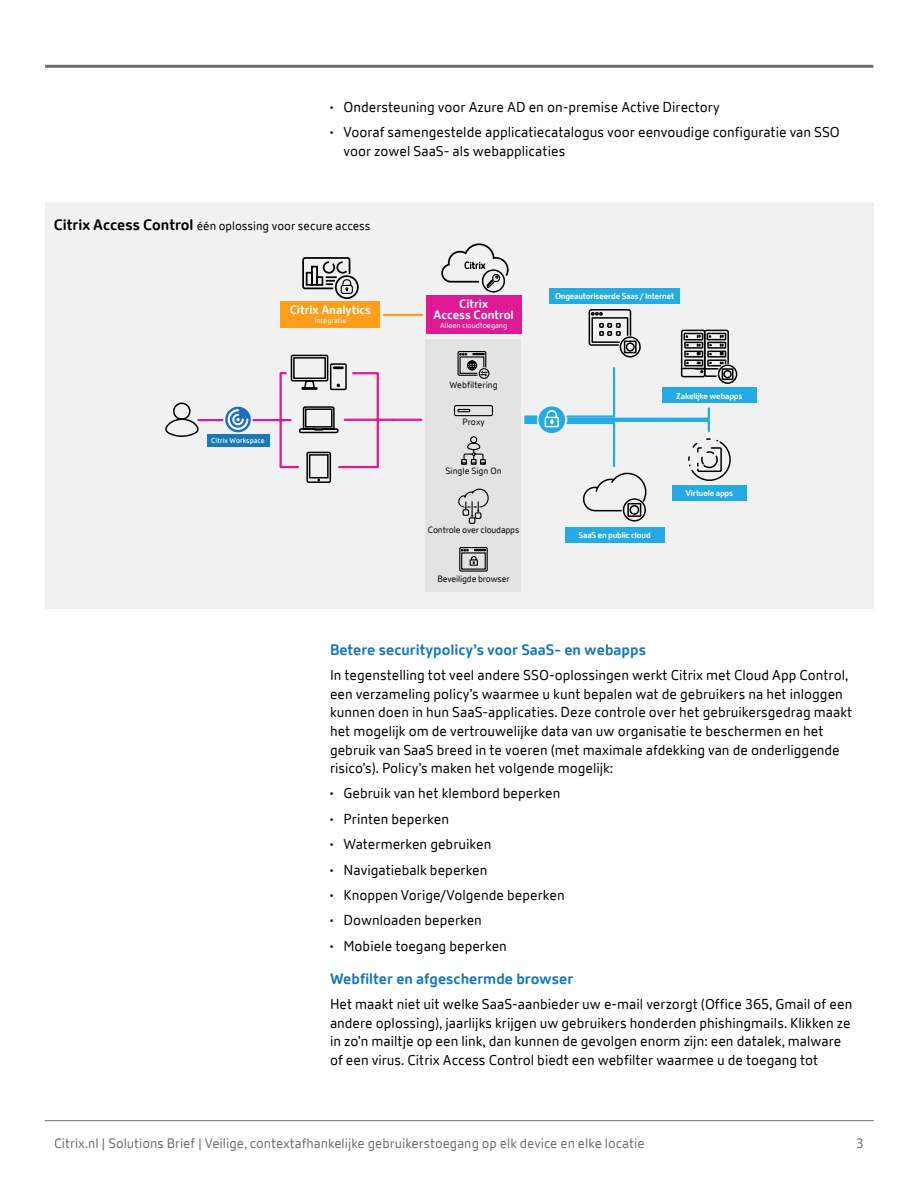
<style>
.page{position:relative;width:918px;height:1188px;background:#fff}
.page>*{position:absolute;margin:0;border:0;box-sizing:border-box;transform-origin:0 0}
.t1{font:700 15px "Citrix New Sans";color:#1778ba}
.t2{font:14.1px/18.6px "Citrix New Sans";color:#000}
.t3{font:13.5px "Citrix New Sans";color:#6d6e71}
.t4{font:12px "Citrix New Sans";color:#000}
.t5{font:700 12px/10.5px "Citrix New Sans";color:#fff;text-align:center}
.t6{font:9px "Citrix New Sans";letter-spacing:-.02em;color:#000}
.t7{font:9px "Citrix New Sans";color:#000}
.t8{font:700 8.25px "Citrix New Sans";letter-spacing:-.02em;color:#fff}
.t9{font:7.5px "Citrix New Sans";color:#fff}
.t10{font:600 7.2px "Citrix New Sans";color:#fff}
.s1{font-weight:700;font-size:15px}
</style>
<div class="page">
<hr style="left:45px;top:65px;width:828px;height:3px;background:#6d6e71">
<hr style="left:45px;top:1120px;width:829px;height:1px;background:#6d6e71">
<div style="left:45px;top:202px;width:828px;height:407px;background:#f1f1f2"></div>
<div style="left:426px;top:339px;width:95px;height:253px;background:#e3e3e3"></div>
<div style="left:662px;top:388px;width:95px;height:15px;background:#24abe3"></div>
<div style="left:565px;top:528px;width:99px;height:15px;background:#24abe3"></div>
<div style="left:549px;top:288px;width:131px;height:15px;background:#24abe3"></div>
<svg style="left:165px;top:329px;width:573px;height:109px"></svg>
<div style="left:672px;top:485px;width:75px;height:15px;background:#24abe3"></div>
<svg style="left:457px;top:350px;width:30px;height:26px"></svg>
<div style="left:479px;top:368px;width:10px;height:11px;border:1px solid #000;border-radius:50%"></div>
<svg style="left:460px;top:436px;width:27px;height:29px"></svg>
<svg style="left:458px;top:488px;width:31px;height:36px"></svg>
<svg style="left:453px;top:404px;width:41px;height:13px"></svg>
<div style="left:426px;top:295px;width:95px;height:39px;background:#de1a94"></div>
<div style="left:482px;top:269px;width:23px;height:24px;border:2px solid #000;border-radius:50%"></div>
<svg style="left:441px;top:243px;width:68px;height:46px"></svg>
<div style="left:281px;top:301px;width:99px;height:27px;background:#ff9e1c"></div>
<svg style="left:459px;top:547px;width:29px;height:25px"></svg>
<svg style="left:523px;top:309px;width:209px;height:213px"></svg>
<svg style="left:196px;top:354px;width:228px;height:129px"></svg>
<div style="left:207px;top:434px;width:62px;height:13px;background:#1778ba"></div>
<hr style="left:384px;top:314px;width:38px;height:2px;background:#ff9e1c">
<svg style="left:302px;top:257px;width:52px;height:38px"></svg>
<div style="left:335px;top:275px;width:24px;height:24px;border:2px solid #000;border-radius:50%"></div>
<p class="t2" style="left:330px;top:98px;width:391px">• Ondersteuning voor Azure AD en on-premise Active Directory</p>
<p class="t2" style="left:343px;top:123px;width:498px;text-indent:-13px">• Vooraf samengestelde applicatiecatalogus voor eenvoudige configuratie van SSO voor zowel SaaS- als webapplicaties</p>
<p class="t4" style="left:54px;top:219px;width:318px"><span class="s1">Citrix Access Control</span> één oplossing voor secure access</p>
<p class="t5" style="left:290px;top:305px;width:83px">Citrix Analytics</p>
<p class="t9" style="left:315px;top:316px;width:33px">Integratie</p>
<p class="t10" style="left:211px;top:436px;width:55px">Citrix Workspace</p>
<p class="t5" style="left:434px;top:299px;width:82px">Citrix<br>Access Control</p>
<p class="t9" style="left:440px;top:321px;width:68px">Alleen cloudtoegang</p>
<p class="t7" style="left:449px;top:379px;width:50px">Webfiltering</p>
<p class="t6" style="left:462px;top:417px;width:24px">Proxy</p>
<p class="t7" style="left:445px;top:466px;width:58px">Single Sign On</p>
<p class="t6" style="left:428px;top:524px;width:93px">Controle over cloudapps</p>
<p class="t6" style="left:438px;top:574px;width:74px">Beveiligde browser</p>
<p class="t8" style="left:555px;top:291px;width:121px">Ongeautoriseerde Saas / Internet</p>
<p class="t8" style="left:676px;top:391px;width:68px">Zakelijke webapps</p>
<p class="t8" style="left:579px;top:530px;width:74px">SaaS en public cloud</p>
<p class="t8" style="left:686px;top:488px;width:49px">Virtuele apps</p>
<p class="t1" style="left:330px;top:640px;width:318px">Betere securitypolicy’s voor SaaS- en webapps</p>
<p class="t2" style="left:330px;top:666px;width:524px">In tegenstelling tot veel andere SSO-oplossingen werkt Citrix met Cloud App Control, een verzameling policy’s waarmee u kunt bepalen wat de gebruikers na het inloggen kunnen doen in hun SaaS-applicaties. Deze controle over het gebruikersgedrag maakt het mogelijk om de vertrouwelijke data van uw organisatie te beschermen en het gebruik van SaaS breed in te voeren (met maximale afdekking van de onderliggende risico’s). Policy’s maken het volgende mogelijk:</p>
<p class="t2" style="left:330px;top:784px;width:232px">• Gebruik van het klembord beperken</p>
<p class="t2" style="left:330px;top:810px;width:121px">• Printen beperken</p>
<p class="t2" style="left:330px;top:835px;width:163px">• Watermerken gebruiken</p>
<p class="t2" style="left:330px;top:861px;width:159px">• Navigatiebalk beperken</p>
<p class="t2" style="left:330px;top:886px;width:236px">• Knoppen Vorige/Volgende beperken</p>
<p class="t2" style="left:330px;top:911px;width:153px">• Downloaden beperken</p>
<p class="t2" style="left:330px;top:937px;width:178px">• Mobiele toegang beperken</p>
<p class="t1" style="left:330px;top:969px;width:245px">Webfilter en afgeschermde browser</p>
<p class="t2" style="left:330px;top:995px;width:524px">Het maakt niet uit welke SaaS-aanbieder uw e-mail verzorgt (Office 365, Gmail of een andere oplossing), jaarlijks krijgen uw gebruikers honderden phishingmails. Klikken ze in zo’n mailtje op een link, dan kunnen de gevolgen enorm zijn: een datalek, malware of een virus. Citrix Access Control biedt een webfilter waarmee u de toegang tot</p>
<p class="t3" style="left:54px;top:1136px;width:592px">Citrix.nl | Solutions Brief | Veilige, contextafhankelijke gebruikerstoegang op elk device en elke locatie</p>
<p class="t3" style="left:856px;top:1136px;width:9px">3</p>
</div>
